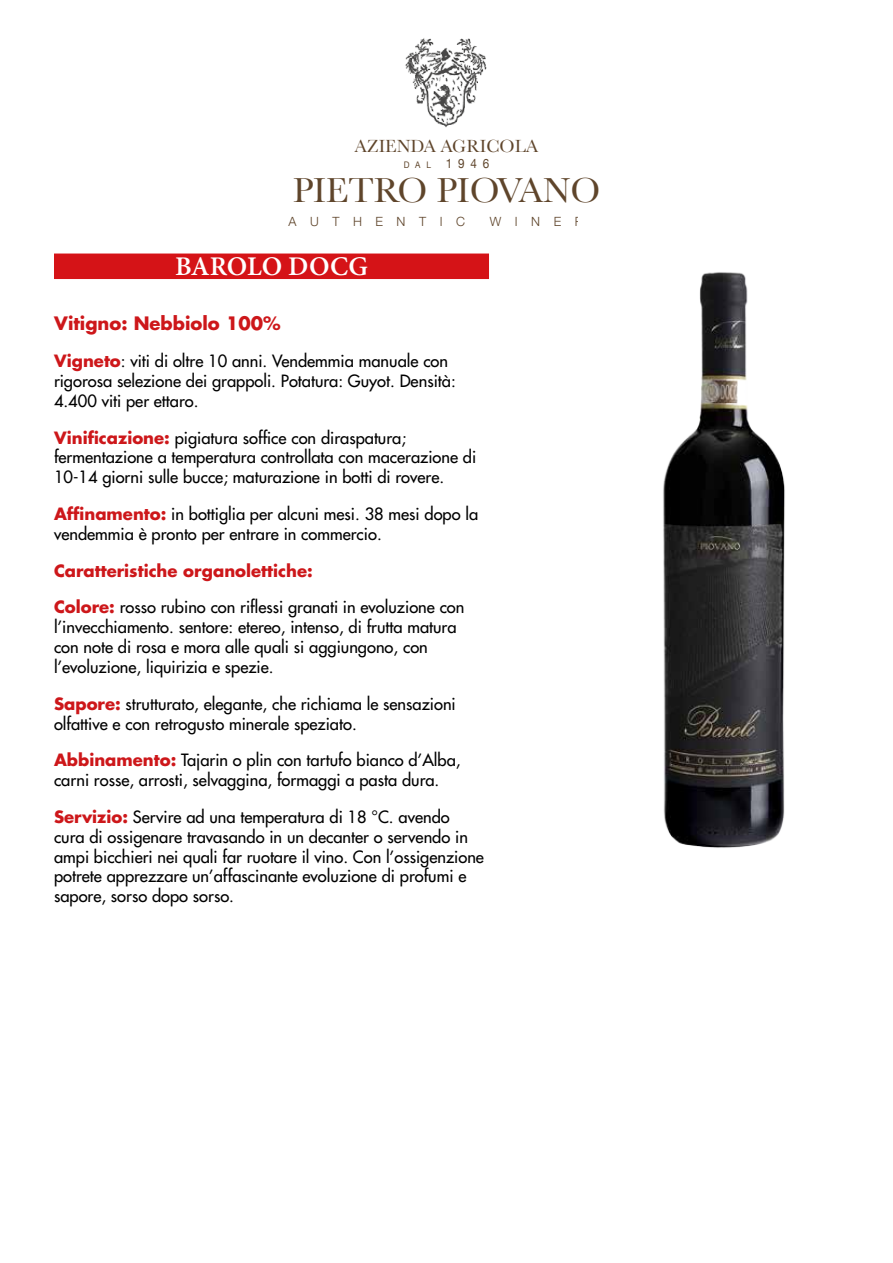
<style>
.page{position:relative;width:893px;height:1263px;background:#fff}
.page>*{position:absolute;margin:0;border:0;box-sizing:border-box;transform-origin:0 0}
.t1{font:36.3px "Baskerville";color:#5f452b}
.t2{font:600 27px "Minion Pro";color:#fff}
.t3{font:18.45px "Baskerville";color:#5f452b}
.t4{font:700 18px "Futura Std";color:#cd171a}
.t5{font:500 16.5px/19.8px "Futura Std";color:#000}
.t6{font:700 16.5px "Futura Std";color:#cd171a}
.t7{font:12.9px "Helvetica Neue";color:#5f452b;scale:.9 1}
.t8{font:300 12.75px "Helvetica Neue";letter-spacing:1.07em;color:#5f452b}
.s1{font-size:9px}
.s2{font-weight:700;color:#cd171a}
</style>
<div class="page">
<img style="left:405px;top:38px;width:82px;height:90px">
<img style="left:663px;top:272px;width:122px;height:576px">
<div style="left:54px;top:253px;width:435px;height:26px;background:#d51317"></div>
<p class="t3" style="left:355px;top:135px;width:185px">AZIENDA AGRICOLA</p>
<p class="t7" style="left:404px;top:154px;width:97px"><span class="s1">d a l</span> 1946</p>
<h1 class="t1" style="left:293px;top:168px;width:309px">PIETRO PIOVANO</h1>
<p class="t8" style="left:288px;top:211px;width:178px">AUTHENTIC</p>
<p class="t8" style="left:490px;top:211px;width:116px">WINERY</p>
<h2 class="t2" style="left:175px;top:247px;width:194px">BAROLO DOCG</h2>
<p class="t4" style="left:54px;top:312px;width:228px">Vitigno: Nebbiolo 100%</p>
<p class="t5" style="left:54px;top:351px;width:403px"><span class="s2">Vigneto</span>: viti di oltre 10 anni. Vendemmia manuale con rigorosa selezione dei grappoli. Potatura: Guyot. Densità:<br>4.400 viti per ettaro.</p>
<p class="t5" style="left:54px;top:428px;width:424px"><span class="s2">Vinificazione:</span> pigiatura soffice con diraspatura; fermentazione a temperatura controllata con macerazione di<br>10-14 giorni sulle bucce; maturazione in botti di rovere.</p>
<p class="t5" style="left:54px;top:504px;width:426px"><span class="s2">Affinamento:</span> in bottiglia per alcuni mesi. 38 mesi dopo la vendemmia è pronto per entrare in commercio.</p>
<p class="t6" style="left:54px;top:559px;width:260px">Caratteristiche organolettiche:</p>
<p class="t5" style="left:54px;top:598px;width:412px"><span class="s2">Colore:</span> rosso rubino con riflessi granati in evoluzione con l’invecchiamento. sentore: etereo, intenso, di frutta matura con note di rosa e mora alle quali si aggiungono, con l’evoluzione, liquirizia e spezie.</p>
<p class="t5" style="left:54px;top:694px;width:403px"><span class="s2">Sapore:</span> strutturato, elegante, che richiama le sensazioni olfattive e con retrogusto minerale speziato.</p>
<p class="t5" style="left:54px;top:750px;width:408px"><span class="s2">Abbinamento:</span> Tajarin o plin con tartufo bianco d’Alba, carni rosse, arrosti, selvaggina, formaggi a pasta dura.</p>
<p class="t5" style="left:54px;top:807px;width:431px"><span class="s2">Servizio:</span> Servire ad una temperatura di 18 °C. avendo cura di ossigenare travasando in un decanter o servendo in ampi bicchieri nei quali far ruotare il vino. Con l’ossigenzione potrete apprezzare un’affascinante evoluzione di profumi e sapore, sorso dopo sorso.</p>
</div>
